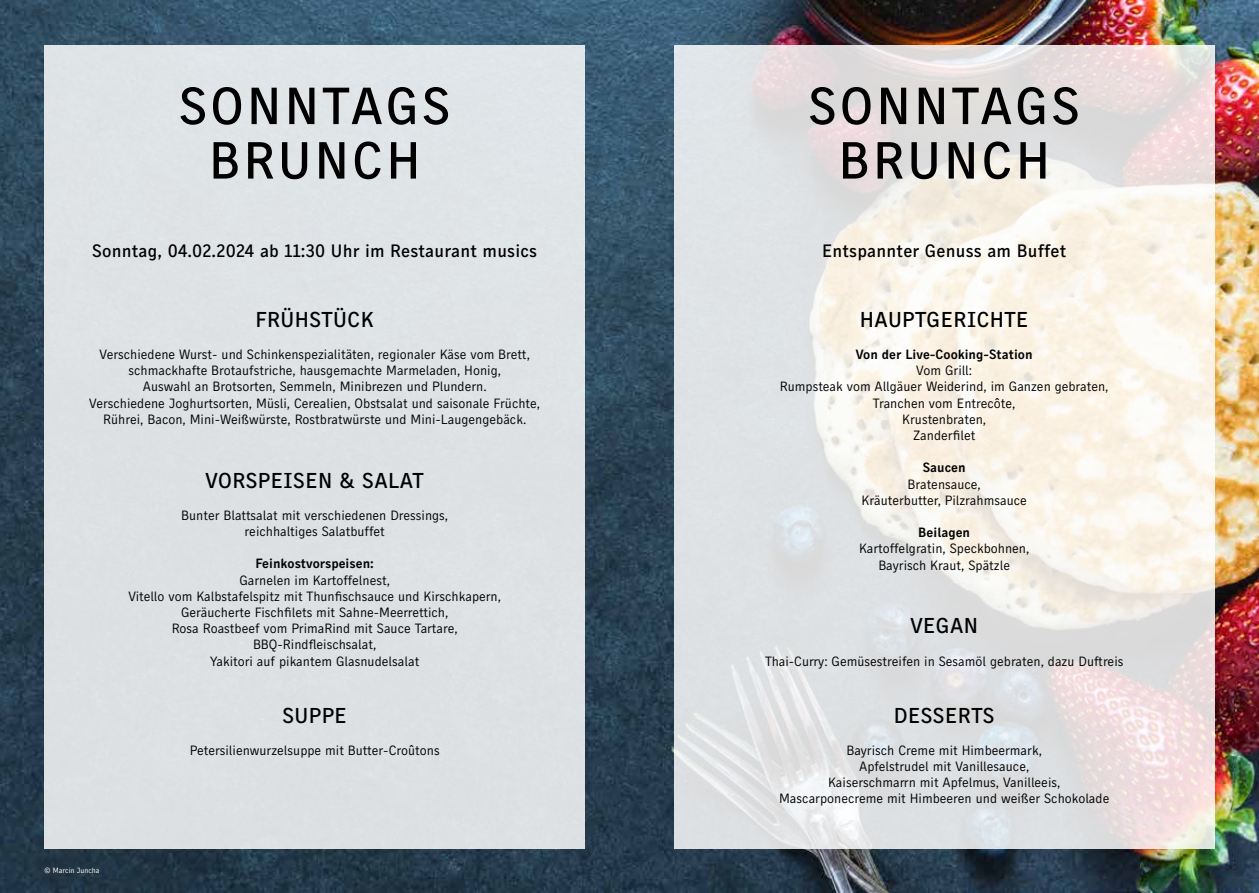
<style>
.page{position:relative;width:1259px;height:893px;background:#fff}
.page>*{position:absolute;margin:0;border:0;box-sizing:border-box;transform-origin:0 0}
.t1{font:500 52.2px/54.4px "Skopex Gothic";letter-spacing:.06em;color:#000;text-align:center}
.t2{font:500 21.6px "Skopex Gothic";letter-spacing:.02em;color:#000}
.t3{font:500 18px "Skopex Gothic";letter-spacing:.01em;color:#000}
.t4{font:13.5px/16.2px "Skopex Gothic";color:#020203;text-align:center}
.t5{font:13.5px "Skopex Gothic Bld";color:#020203}
.t6{font:7.5px "Skopex Gothic";color:#fff}
</style>
<div class="page">
<img style="left:0;top:0;width:1259px;height:893px">
<svg style="left:674px;top:45px;width:540px;height:803px;background:#e7e6e4"></svg>
<div style="left:45px;top:45px;width:540px;height:803px;background:#dee2e4"></div>
<h1 class="t1" style="left:179px;top:78px;width:273px">SONNTAGS<br>BRUNCH</h1>
<h3 class="t3" style="left:92px;top:240px;width:446px">Sonntag, 04.02.2024 ab 11:30 Uhr im Restaurant musics</h3>
<h2 class="t2" style="left:256px;top:306px;width:120px">FRÜHSTÜCK</h2>
<p class="t4" style="left:89px;top:346px;width:452px">Verschiedene Wurst- und Schinkenspezialitäten, regionaler Käse vom Brett, schmackhafte Brotaufstriche, hausgemachte Marmeladen, Honig,<br>Auswahl an Brotsorten, Semmeln, Minibrezen und Plundern.<br>Verschiedene Joghurtsorten, Müsli, Cerealien, Obstsalat und saisonale Früchte, Rührei, Bacon, Mini-Weißwürste, Rostbratwürste und Mini-Laugengebäck.</p>
<h2 class="t2" style="left:206px;top:467px;width:220px">VORSPEISEN &amp; SALAT</h2>
<p class="t4" style="left:181px;top:507px;width:268px">Bunter Blattsalat mit verschiedenen Dressings, reichhaltiges Salatbuffet</p>
<p class="t5" style="left:255px;top:555px;width:120px">Feinkostvorspeisen:</p>
<p class="t4" style="left:128px;top:571px;width:374px">Garnelen im Kartoffelnest,<br>Vitello vom Kalbstafelspitz mit Thunfischsauce und Kirschkapern, Geräucherte Fischfilets mit Sahne-Meerrettich,<br>Rosa Roastbeef vom PrimaRind mit Sauce Tartare, BBQ-Rindfleischsalat,<br>Yakitori auf pikantem Glasnudelsalat</p>
<h2 class="t2" style="left:282px;top:702px;width:66px">SUPPE</h2>
<p class="t4" style="left:190px;top:742px;width:252px">Petersilienwurzelsuppe mit Butter-Croûtons</p>
<p class="t6" style="left:45px;top:866px;width:56px">© Marcin Juncha</p>
<h1 class="t1" style="left:808px;top:78px;width:273px">SONNTAGS<br>BRUNCH</h1>
<h3 class="t3" style="left:822px;top:240px;width:246px">Entspannter Genuss am Buffet</h3>
<h2 class="t2" style="left:860px;top:306px;width:170px">HAUPTGERICHTE</h2>
<p class="t5" style="left:856px;top:346px;width:178px">Von der Live-Cooking-Station</p>
<p class="t4" style="left:780px;top:362px;width:330px">Vom Grill:<br>Rumpsteak vom Allgäuer Weiderind, im Ganzen gebraten,<br>Tranchen vom Entrecôte,<br>Krustenbraten,<br>Zanderfilet</p>
<p class="t5" style="left:922px;top:460px;width:45px">Saucen</p>
<p class="t4" style="left:861px;top:476px;width:167px">Bratensauce,<br>Kräuterbutter, Pilzrahmsauce</p>
<p class="t5" style="left:918px;top:524px;width:53px">Beilagen</p>
<p class="t4" style="left:859px;top:540px;width:172px">Kartoffelgratin, Speckbohnen,<br>Bayrisch Kraut, Spätzle</p>
<h2 class="t2" style="left:910px;top:613px;width:69px">VEGAN</h2>
<p class="t4" style="left:765px;top:652px;width:360px">Thai-Curry: Gemüsestreifen in Sesamöl gebraten, dazu Duftreis</p>
<h2 class="t2" style="left:894px;top:702px;width:102px">DESSERTS</h2>
<p class="t4" style="left:779px;top:742px;width:332px">Bayrisch Creme mit Himbeermark,<br>Apfelstrudel mit Vanillesauce,<br>Kaiserschmarrn mit Apfelmus, Vanilleeis, Mascarponecreme mit Himbeeren und weißer Schokolade</p>
</div>
